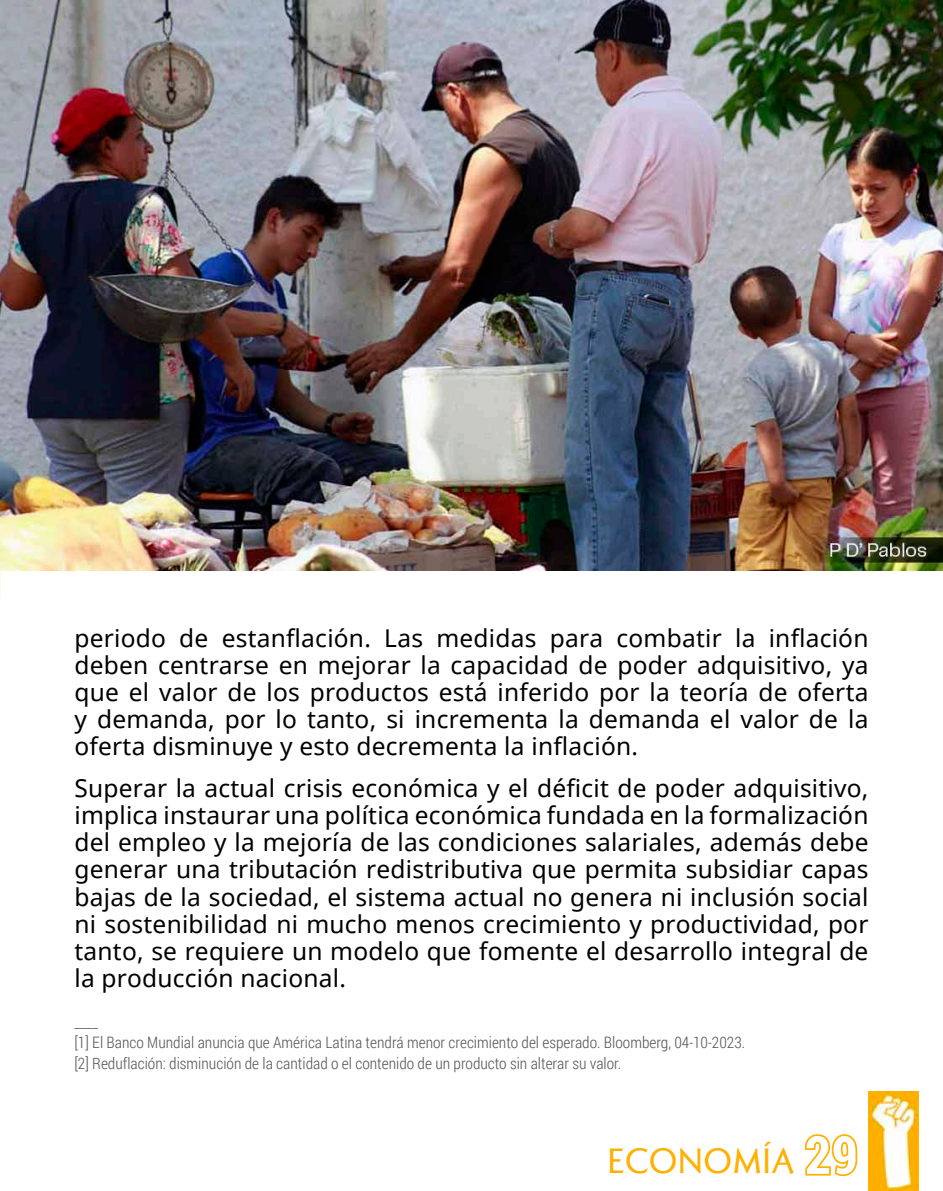
<style>
.page{position:relative;width:943px;height:1191px;background:#fff}
.page>*{position:absolute;margin:0;border:0;box-sizing:border-box;transform-origin:0 0}
.t1{font:35px "Romanica";letter-spacing:.01em;color:#ffb000}
.t2{font:24.5px/27.1px "Noto Sans";letter-spacing:.01em;color:#000;text-align:justify}
.t3{font:300 15.75px/20.7px "Roboto Condensed";color:#565655}
.s1{font-family:"Roboto Condensed";font-weight:700;font-size:52.5px}
</style>
<div class="page">
<img style="left:0;top:0;width:943px;height:570px">
<img style="left:868px;top:1091px;width:50px;height:100px">
<p class="t2" style="left:74px;top:623px;width:795px">periodo de estanflación. Las medidas para combatir la inflación deben centrarse en mejorar la capacidad de poder adquisitivo, ya que el valor de los productos está inferido por la teoría de oferta y demanda, por lo tanto, si incrementa la demanda el valor de la oferta disminuye y esto decrementa la inflación.</p>
<p class="t2" style="left:74px;top:774px;width:795px">Superar la actual crisis económica y el déficit de poder adquisitivo, implica instaurar una política económica fundada en la formalización del empleo y la mejoría de las condiciones salariales, además debe generar una tributación redistributiva que permita subsidiar capas bajas de la sociedad, el sistema actual no genera ni inclusión social ni sostenibilidad ni mucho menos crecimiento y productividad, por tanto, se requiere un modelo que fomente el desarrollo integral de la producción nacional.</p>
<p class="t3" style="left:74px;top:1031px;width:672px">[1] El Banco Mundial anuncia que América Latina tendrá menor crecimiento del esperado. Bloomberg, 04-10-2023. [2] Reduflación: disminución de la cantidad o el contenido de un producto sin alterar su valor.</p>
<h1 class="t1" style="left:607px;top:1137px;width:252px">ECONOMÍA <span class="s1">29</span></h1>
</div>
